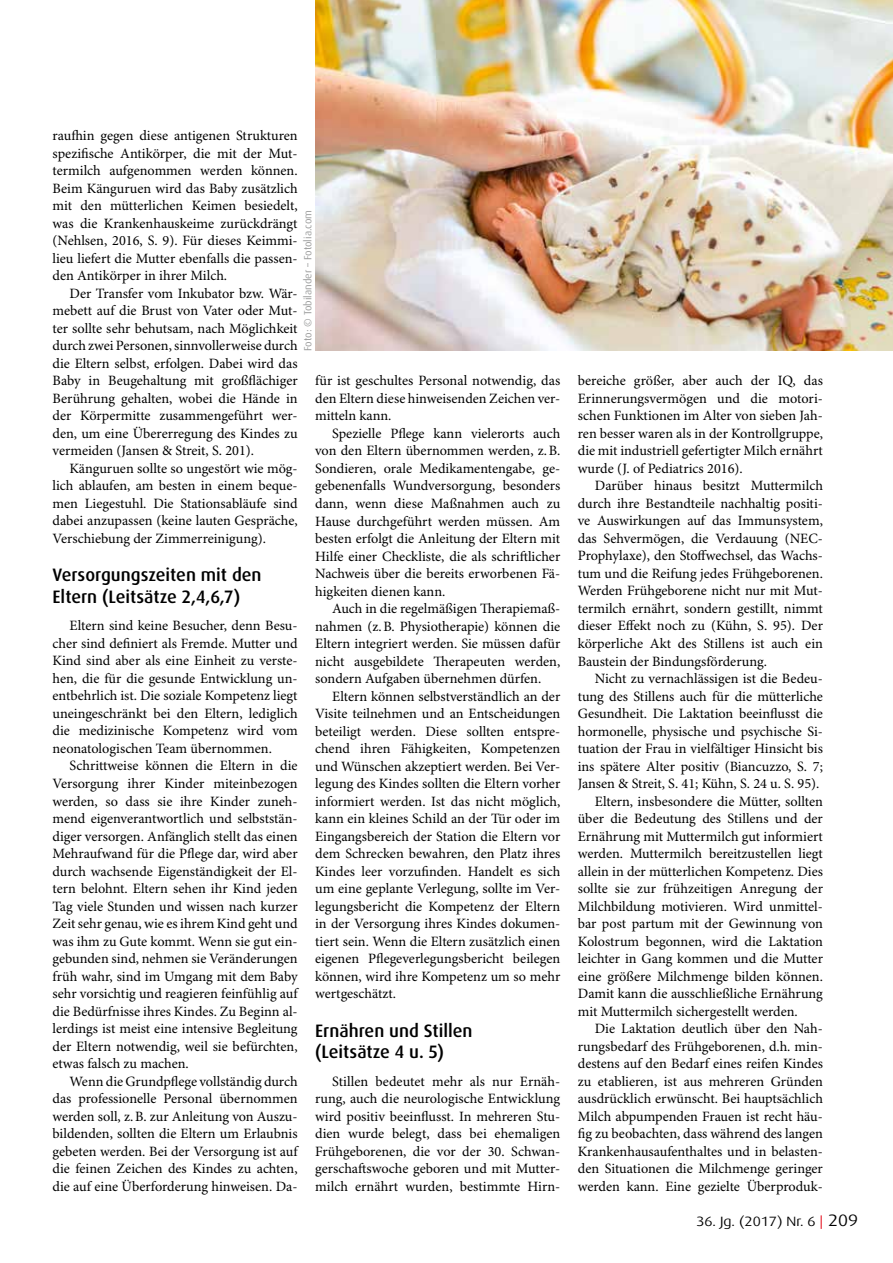
<style>
.page{position:relative;width:893px;height:1263px;background:#fff}
.page>*{position:absolute;margin:0;border:0;box-sizing:border-box;transform-origin:0 0}
.t1{font:500 18px/21.6px "Dax OT";color:#000}
.t2{font:14.25px/17.5px "Minion Pro";color:#000;text-align:justify}
.t3{font:13.5px "Dax Wide";color:#000}
.t4{font:10.5px "Dax OT";color:#9c9d9d}
.s1{color:#e3000f}
.s2{font-size:16.5px}
</style>
<div class="page">
<img style="left:315px;top:0;width:578px;height:350px">
<p class="t2" style="left:53px;top:127px;width:247px">raufhin gegen diese antigenen Strukturen spezifische Antikörper, die mit der Mut&shy;termilch aufgenommen werden können.<br>Beim Känguruen wird das Baby zusätzlich mit den mütterlichen Keimen besiedelt, was die Krankenhauskeime zurückdrängt (Nehlsen, 2016, S. 9). Für dieses Keimmi&shy;lieu liefert die Mutter ebenfalls die passen&shy;den Antikörper in ihrer Milch.</p>
<p class="t2" style="left:53px;top:285px;width:247px;text-indent:17px">Der Transfer vom Inkubator bzw. Wär&shy;mebett auf die Brust von Vater oder Mut&shy;ter sollte sehr behutsam, nach Möglichkeit durch zwei Personen, sinnvollerweise durch die Eltern selbst, erfolgen. Dabei wird das Baby in Beugehaltung mit großflächiger Berührung gehalten, wobei die Hände in der Körpermitte zusammengeführt wer&shy;den, um eine Übererregung des Kindes zu vermeiden (Jansen &amp; Streit, S. 201).</p>
<p class="t2" style="left:53px;top:460px;width:247px;text-indent:17px">Känguruen sollte so ungestört wie mög&shy;lich ablaufen, am besten in einem beque&shy;men Liegestuhl. Die Stationsabläufe sind dabei anzupassen (keine lauten Gespräche, Verschiebung der Zimmerreinigung).</p>
<p class="t1" style="left:53px;top:564px;width:211px">Versorgungszeiten mit den<br>Eltern (Leitsätze 2,4,6,7)</p>
<p class="t2" style="left:53px;top:618px;width:247px;text-indent:17px">Eltern sind keine Besucher, denn Besu&shy;cher sind definiert als Fremde. Mutter und Kind sind aber als eine Einheit zu verste&shy;hen, die für die gesunde Entwicklung un&shy;entbehrlich ist. Die soziale Kompetenz liegt uneingeschränkt bei den Eltern, lediglich die medizinische Kompetenz wird vom neonatologischen Team übernommen.</p>
<p class="t2" style="left:53px;top:758px;width:247px;text-indent:17px">Schrittweise können die Eltern in die Versorgung ihrer Kinder miteinbezogen werden, so dass sie ihre Kinder zuneh&shy;mend eigenverantwortlich und selbststän&shy;diger versorgen. Anfänglich stellt das einen Mehraufwand für die Pflege dar, wird aber durch wachsende Eigenständigkeit der El&shy;tern belohnt. Eltern sehen ihr Kind jeden Tag viele Stunden und wissen nach kurzer Zeit sehr genau, wie es ihrem Kind geht und was ihm zu Gute kommt. Wenn sie gut ein&shy;gebunden sind, nehmen sie Veränderungen früh wahr, sind im Umgang mit dem Baby sehr vorsichtig und reagieren feinfühlig auf die Bedürfnisse ihres Kindes. Zu Beginn al&shy;lerdings ist meist eine intensive Begleitung der Eltern notwendig, weil sie befürchten, etwas falsch zu machen.</p>
<p class="t2" style="left:53px;top:1073px;width:247px;text-indent:17px">Wenn die Grundpflege vollständig durch das professionelle Personal übernommen werden soll, z.B. zur Anleitung von Auszu&shy;bildenden, sollten die Eltern um Erlaubnis gebeten werden. Bei der Versorgung ist auf die feinen Zeichen des Kindes zu achten, die auf eine Überforderung hinweisen. Da-</p>
<p class="t4" style="left:301px;top:351px;width:142px;rotate:-90deg">Foto: © Tobilander – Fotolia.com</p>
<p class="t2" style="left:315px;top:373px;width:247px">für ist geschultes Personal notwendig, das den Eltern diese hinweisenden Zeichen ver&shy;mitteln kann.</p>
<p class="t2" style="left:315px;top:425px;width:247px;text-indent:17px">Spezielle Pflege kann vielerorts auch von den Eltern übernommen werden, z.B.<br>Sondieren, orale Medikamentengabe, ge&shy;gebenenfalls Wundversorgung, besonders dann, wenn diese Maßnahmen auch zu Hause durchgeführt werden müssen. Am besten erfolgt die Anleitung der Eltern mit Hilfe einer Checkliste, die als schriftlicher Nachweis über die bereits erworbenen Fä&shy;higkeiten dienen kann.</p>
<p class="t2" style="left:315px;top:600px;width:247px;text-indent:17px">Auch in die regelmäßigen Therapiemaß&shy;nahmen (z.B. Physiotherapie) können die Eltern integriert werden. Sie müssen dafür nicht ausgebildete Therapeuten werden, sondern Aufgaben übernehmen dürfen.</p>
<p class="t2" style="left:315px;top:688px;width:247px;text-indent:17px">Eltern können selbstverständlich an der Visite teilnehmen und an Entscheidungen beteiligt werden. Diese sollten entspre&shy;chend ihren Fähigkeiten, Kompetenzen und Wünschen akzeptiert werden. Bei Ver&shy;legung des Kindes sollten die Eltern vorher informiert werden. Ist das nicht möglich, kann ein kleines Schild an der Tür oder im Eingangsbereich der Station die Eltern vor dem Schrecken bewahren, den Platz ihres Kindes leer vorzufinden. Handelt es sich um eine geplante Verlegung, sollte im Ver&shy;legungsbericht die Kompetenz der Eltern in der Versorgung ihres Kindes dokumen&shy;tiert sein. Wenn die Eltern zusätzlich einen eigenen Pflegeverlegungsbericht beilegen können, wird ihre Kompetenz um so mehr wertgeschätzt.</p>
<p class="t1" style="left:315px;top:1020px;width:159px">Ernähren und Stillen (Leitsätze 4 u. 5)</p>
<p class="t2" style="left:315px;top:1073px;width:247px;text-indent:17px">Stillen bedeutet mehr als nur Ernäh&shy;rung, auch die neurologische Entwicklung wird positiv beeinflusst. In mehreren Stu&shy;dien wurde belegt, dass bei ehemaligen Frühgeborenen, die vor der 30. Schwan&shy;gerschaftswoche geboren und mit Mutter&shy;milch ernährt wurden, bestimmte Hirn-</p>
<p class="t2" style="left:578px;top:372px;width:247px">bereiche größer, aber auch der IQ, das Erinnerungsvermögen und die motori&shy;schen Funktionen im Alter von sieben Jah&shy;ren besser waren als in der Kontrollgruppe, die mit industriell gefertigter Milch ernährt wurde (J. of Pediatrics 2016).</p>
<p class="t2" style="left:578px;top:478px;width:247px;text-indent:17px">Darüber hinaus besitzt Muttermilch durch ihre Bestandteile nachhaltig positi&shy;ve Auswirkungen auf das Immunsystem, das Sehvermögen, die Verdauung (NEC-Prophylaxe), den Stoffwechsel, das Wachs&shy;tum und die Reifung jedes Frühgeborenen.<br>Werden Frühgeborene nicht nur mit Mut&shy;termilch ernährt, sondern gestillt, nimmt dieser Effekt noch zu (Kühn, S. 95). Der körperliche Akt des Stillens ist auch ein Baustein der Bindungsförderung.</p>
<p class="t2" style="left:595px;top:670px;width:230px">Nicht zu vernachlässigen ist die Bedeu-</p>
<p class="t2" style="left:578px;top:688px;width:247px">tung des Stillens auch für die mütterliche</p>
<p class="t2" style="left:578px;top:705px;width:247px">Gesundheit. Die Laktation beeinflusst die</p>
<p class="t2" style="left:578px;top:723px;width:247px">hormonelle, physische und psychische Si-</p>
<p class="t2" style="left:578px;top:740px;width:247px">tuation der Frau in vielfältiger Hinsicht bis</p>
<p class="t2" style="left:578px;top:758px;width:247px">ins spätere Alter positiv (Biancuzzo, S. 7;</p>
<p class="t2" style="left:578px;top:775px;width:243px">Jansen &amp; Streit, S. 41; Kühn, S. 24 u. S. 95).</p>
<p class="t2" style="left:595px;top:793px;width:230px">Eltern, insbesondere die Mütter, sollten</p>
<p class="t2" style="left:578px;top:810px;width:247px">über die Bedeutung des Stillens und der</p>
<p class="t2" style="left:578px;top:828px;width:247px">Ernährung mit Muttermilch gut informiert</p>
<p class="t2" style="left:578px;top:845px;width:247px">werden. Muttermilch bereitzustellen liegt</p>
<p class="t2" style="left:578px;top:863px;width:247px">allein in der mütterlichen Kompetenz. Dies</p>
<p class="t2" style="left:578px;top:880px;width:247px">sollte sie zur frühzeitigen Anregung der</p>
<p class="t2" style="left:578px;top:898px;width:247px">Milchbildung motivieren. Wird unmittel-</p>
<p class="t2" style="left:578px;top:915px;width:247px">bar post partum mit der Gewinnung von</p>
<p class="t2" style="left:578px;top:933px;width:247px">Kolostrum begonnen, wird die Laktation</p>
<p class="t2" style="left:578px;top:950px;width:247px">leichter in Gang kommen und die Mutter</p>
<p class="t2" style="left:578px;top:968px;width:247px">eine größere Milchmenge bilden können.</p>
<p class="t2" style="left:578px;top:985px;width:247px">Damit kann die ausschließliche Ernährung</p>
<p class="t2" style="left:578px;top:1003px;width:222px">mit Muttermilch sichergestellt werden.</p>
<p class="t2" style="left:595px;top:1020px;width:230px">Die Laktation deutlich über den Nah-</p>
<p class="t2" style="left:578px;top:1038px;width:247px">rungsbedarf des Frühgeborenen, d.h. min-</p>
<p class="t2" style="left:578px;top:1055px;width:247px">destens auf den Bedarf eines reifen Kindes</p>
<p class="t2" style="left:578px;top:1073px;width:247px">zu etablieren, ist aus mehreren Gründen</p>
<p class="t2" style="left:578px;top:1091px;width:247px">ausdrücklich erwünscht. Bei hauptsächlich</p>
<p class="t2" style="left:578px;top:1108px;width:247px">Milch abpumpenden Frauen ist recht häu-</p>
<p class="t2" style="left:578px;top:1126px;width:247px">fig zu beobachten, dass während des langen</p>
<p class="t2" style="left:578px;top:1143px;width:247px">Krankenhausaufenthaltes und in belasten-</p>
<p class="t2" style="left:578px;top:1161px;width:247px">den Situationen die Milchmenge geringer</p>
<p class="t2" style="left:578px;top:1178px;width:247px">werden kann. Eine gezielte Überproduk-</p>
<p class="t3" style="left:696px;top:1213px;width:163px">36. Jg. (2017) Nr. 6 <span class="s1">|</span> <span class="s2">209</span></p>
</div>
